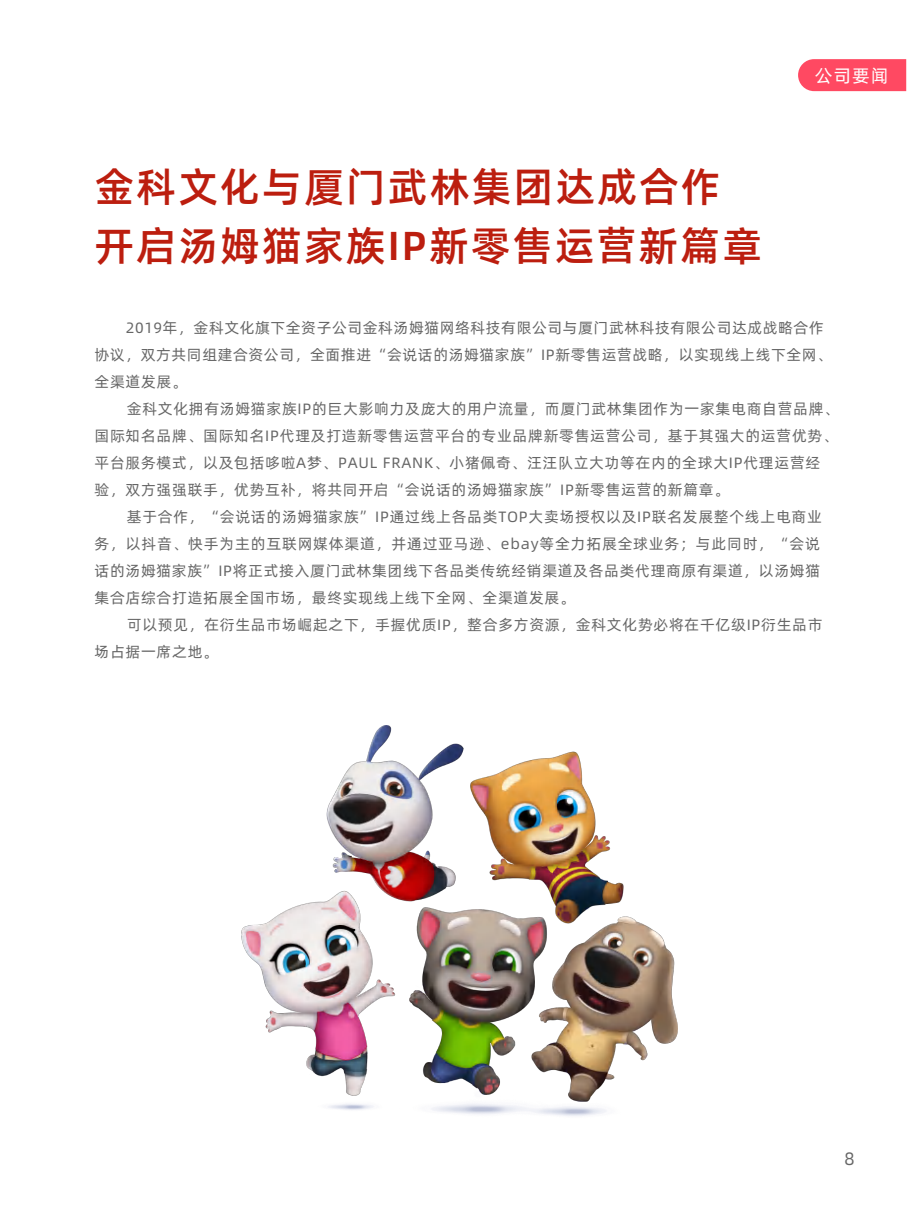
<style>
.page{position:relative;width:919px;height:1229px;background:#fff}
.page>*{position:absolute;margin:0;border:0;box-sizing:border-box;transform-origin:0 0}
.t1{font:40.5px/60px "Alibaba Pu Hui Ti M";letter-spacing:.05em;color:#bc1e0f}
.t2{font:18px "Alibaba Pu Hui Ti R";color:#fff}
.t3{font:18px "Alibaba Pu Hui Ti R";color:#666}
.t4{font:15px/27px "Alibaba Pu Hui Ti R";letter-spacing:.05em;color:#666}
</style>
<div class="page">
<div style="left:798px;top:59px;width:108px;height:32px;background:#ff4962"></div>
<img style="left:241px;top:726px;width:436px;height:390px">
<h1 class="t1" style="left:95px;top:154px;width:669px">金科文化与厦门武林集团达成合作开启汤姆猫家族IP新零售运营新篇章</h1>
<p class="t2" style="left:814px;top:62px;width:75px">公司要闻</p>
<p class="t4" style="left:95px;top:313px;width:739px;text-indent:31px">2019年，金科文化旗下全资子公司金科汤姆猫网络科技有限公司与厦门武林科技有限公司达成战略合作协议，双方共同组建合资公司，全面推进“会说话的汤姆猫家族”IP新零售运营战略，以实现线上线下全网、全渠道发展。</p>
<p class="t4" style="left:95px;top:394px;width:745px;text-indent:32px">金科文化拥有汤姆猫家族IP的巨大影响力及庞大的用户流量，而厦门武林集团作为一家集电商自营品牌、国际知名品牌、国际知名IP代理及打造新零售运营平台的专业品牌新零售运营公司，基于其强大的运营优势、平台服务模式，以及包括哆啦A梦、PAUL FRANK、小猪佩奇、汪汪队立大功等在内的全球大IP代理运营经<br>验，双方强强联手，优势互补，将共同开启“会说话的汤姆猫家族”IP新零售运营的新篇章。</p>
<p class="t4" style="left:95px;top:502px;width:728px;text-indent:32px">基于合作，“会说话的汤姆猫家族”IP通过线上各品类TOP大卖场授权以及IP联名发展整个线上电商业务，以抖音、快手为主的互联网媒体渠道，并通过亚马逊、ebay等全力拓展全球业务；与此同时，“会说话的汤姆猫家族”IP将正式接入厦门武林集团线下各品类传统经销渠道及各品类代理商原有渠道，以汤姆猫集合店综合打造拓展全国市场，最终实现线上线下全网、全渠道发展。</p>
<p class="t4" style="left:95px;top:610px;width:729px;text-indent:32px">可以预见，在衍生品市场崛起之下，手握优质IP，整合多方资源，金科文化势必将在千亿级IP衍生品市场占据一席之地。</p>
<p class="t3" style="left:844px;top:1145px;width:12px">8</p>
</div>
